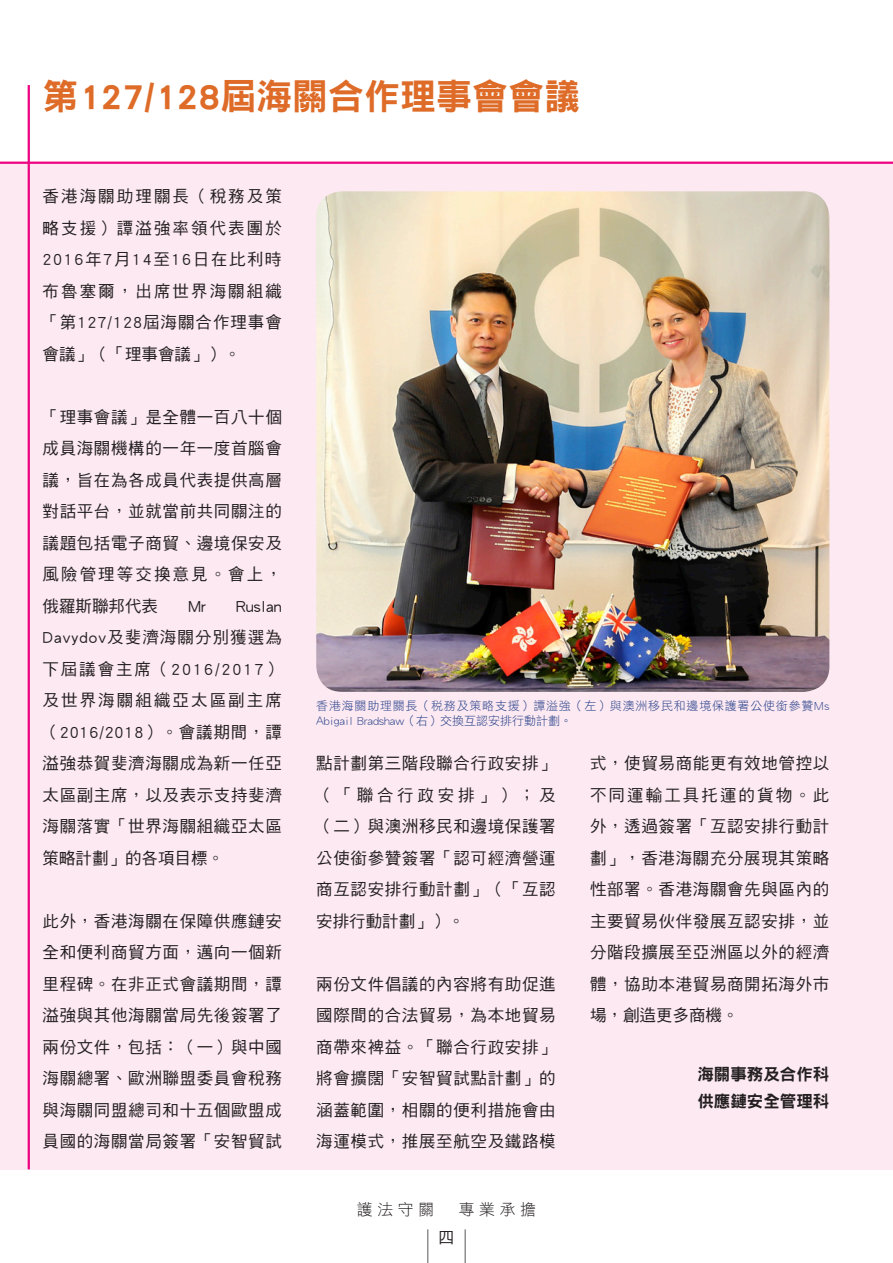
<style>
.page{position:relative;width:893px;height:1263px;background:#fff}
.page>*{position:absolute;margin:0;border:0;box-sizing:border-box;transform-origin:0 0}
.t1{font:36px "DF Hei Std W9";color:#de6b27}
.t2{font:16.5px/31.5px "DF Hei Std W5";letter-spacing:.04em;color:#231f20;text-align:justify}
.t3{font:16.5px "DF Hei Std W9";color:#231f20}
.t4{font:15.75px "DF Hei Std W3";letter-spacing:.3em;color:#231f20}
.t5{font:15.75px "DF Hei Std W5";color:#231f20}
.t6{font:12px/14.4px "DF Hei Std W3";letter-spacing:.065em;color:#263f8a}
</style>
<div class="page">
<hr style="left:427px;top:1229px;width:1px;height:34px;background:#57585a">
<hr style="left:465px;top:1229px;width:1px;height:34px;background:#57585a">
<div style="left:0;top:162px;width:893px;height:1007px;background:#fce9f1"></div>
<hr style="left:28px;top:85px;width:2px;height:1084px;background:#ed0280">
<hr style="left:0;top:162px;width:893px;height:2px;background:#ed0280">
<img style="left:316px;top:191px;width:513px;height:501px">
<p class="t1" style="left:43px;top:76px;width:539px">第127/128屆海關合作理事會會議</p>
<p class="t2" style="left:43px;top:180px;width:241px">香港海關助理關長（稅務及策略支援）譚溢強率領代表團於2016年7月14至16日在比利時布魯塞爾，出席世界海關組織「第127/128屆海關合作理事會會議」（「理事會議」）。</p>
<p class="t2" style="left:43px;top:401px;width:241px">「理事會議」是全體一百八十個成員海關機構的一年一度首腦會議，旨在為各成員代表提供高層對話平台，並就當前共同關注的議題包括電子商貿、邊境保安及風險管理等交換意見。會上，俄羅斯聯邦代表</p>
<p class="t2" style="left:188px;top:590px;width:19px">Mr</p>
<p class="t2" style="left:43px;top:590px;width:241px;text-indent:193px">Ruslan Davydov及斐濟海關分別獲選為下屆議會主席（2016/2017）及世界海關組織亞太區副主席（2016/2018）。會議期間，譚溢強恭賀斐濟海關成為新一任亞太區副主席，以及表示支持斐濟海關落實「世界海關組織亞太區策略計劃」的各項目標。</p>
<p class="t2" style="left:43px;top:905px;width:241px">此外，香港海關在保障供應鏈安全和便利商貿方面，邁向一個新里程碑。在非正式會議期間，譚溢強與其他海關當局先後簽署了兩份文件，包括：（一）與中國海關總署、歐洲聯盟委員會稅務與海關同盟總司和十五個歐盟成員國的海關當局簽署「安智貿試</p>
<p class="t6" style="left:316px;top:699px;width:515px">香港海關助理關長（稅務及策略支援）譚溢強（左）與澳洲移民和邊境保護署公使銜參贊Ms<br>Abigail Bradshaw（右）交換互認安排行動計劃。</p>
<p class="t2" style="left:316px;top:747px;width:241px">點計劃第三階段聯合行政安排」（「聯合行政安排」）；及（二）與澳洲移民和邊境保護署公使銜參贊簽署「認可經濟營運商互認安排行動計劃」（「互認安排行動計劃」）。</p>
<p class="t2" style="left:316px;top:968px;width:241px">兩份文件倡議的內容將有助促進國際間的合法貿易，為本地貿易商帶來裨益。「聯合行政安排」將會擴闊「安智貿試點計劃」的涵蓋範圍，相關的便利措施會由海運模式，推展至航空及鐵路模</p>
<p class="t4" style="left:357px;top:1201px;width:79px">護法守關</p>
<p class="t4" style="left:459px;top:1201px;width:79px">專業承擔</p>
<p class="t5" style="left:439px;top:1229px;width:17px">四</p>
<p class="t2" style="left:590px;top:747px;width:241px">式，使貿易商能更有效地管控以不同運輸工具托運的貨物。此外，透過簽署「互認安排行動計劃」，香港海關充分展現其策略性部署。香港海關會先與區內的主要貿易伙伴發展互認安排，並分階段擴展至亞洲區以外的經濟體，協助本港貿易商開拓海外市場，創造更多商機。</p>
<p class="t3" style="left:697px;top:1065px;width:133px">海關事務及合作科</p>
<p class="t3" style="left:697px;top:1092px;width:133px">供應鏈安全管理科</p>
</div>
